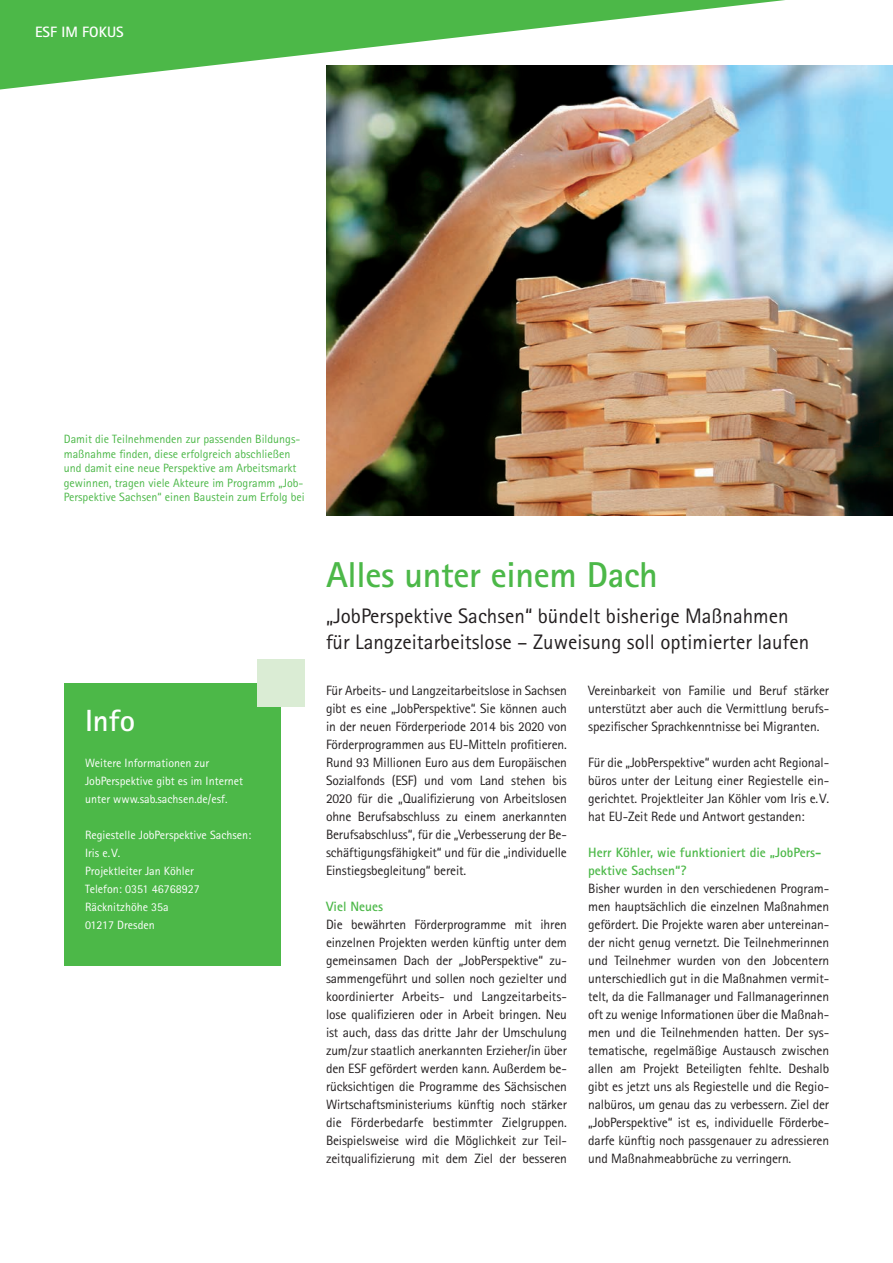
<style>
.page{position:relative;width:893px;height:1263px;background:#fff}
.page>*{position:absolute;margin:0;border:0;box-sizing:border-box;transform-origin:0 0}
.t1{font:700 36px "Rotis Sans Serif";letter-spacing:-.01em;color:#4cb848}
.t2{font:700 30.6px "Rotis Sans Serif";color:#fff}
.t3{font:21px/25.2px "Rotis Sans Serif";color:#231f20}
.t4{font:700 15px "Rotis Sans Serif";color:#fff}
.t5{font:13.5px/18px "Rotis Sans Serif";letter-spacing:-.01em;color:#231f20;text-align:justify}
.t6{font:700 13.5px/18px "Rotis Sans Serif";color:#4cb848}
.t7{font:12px/14.4px "Rotis Sans Serif";color:#4cb848}
.t8{font:12px/18px "Rotis Sans Serif";color:#fff}
</style>
<div class="page">
<svg style="left:0;top:0;width:785px;height:90px;fill:#4cb848"></svg>
<img style="left:326px;top:65px;width:567px;height:450px">
<div style="left:64px;top:683px;width:217px;height:282px;background:#4cb848"></div>
<div style="left:257px;top:659px;width:48px;height:48px;background:#daecd4"></div>
<p class="t4" style="left:35px;top:23px;width:90px">ESF IM FOKUS</p>
<p class="t7" style="left:64px;top:432px;width:242px">Damit die Teilnehmenden zur passenden Bildungs&shy;maßnahme finden, diese erfolgreich abschließen und damit eine neue Perspektive am Arbeitsmarkt gewinnen, tragen viele Akteure im Programm „Job-Perspektive Sachsen“ einen Baustein zum Erfolg bei</p>
<h2 class="t2" style="left:85px;top:702px;width:51px">Info</h2>
<p class="t8" style="left:85px;top:754px;width:160px">Weitere Informationen zur<br>JobPerspektive gibt es im Internet unter www.sab.sachsen.de/esf.</p>
<p class="t8" style="left:85px;top:826px;width:168px">Regiestelle JobPerspektive Sachsen:<br>Iris e. V.<br>Projektleiter Jan Köhler<br>Telefon: 0351 46768927<br>Räcknitzhöhe 35a<br>01217 Dresden</p>
<h1 class="t1" style="left:326px;top:552px;width:333px">Alles unter einem Dach</h1>
<h3 class="t3" style="left:326px;top:604px;width:485px">„JobPerspektive Sachsen“ bündelt bisherige Maßnahmen für Langzeitarbeitslose – Zuweisung soll optimierter laufen</h3>
<p class="t5" style="left:588px;top:682px;width:242px">Vereinbarkeit von Familie und Beruf stärker unterstützt aber auch die Vermittlung berufs&shy;spezifischer Sprachkenntnisse bei Migranten.</p>
<p class="t5" style="left:588px;top:754px;width:242px">Für die „JobPerspektive“ wurden acht Regional&shy;büros unter der Leitung einer Regiestelle ein&shy;gerichtet. Projektleiter Jan Köhler vom Iris e. V. hat EU-Zeit Rede und Antwort gestanden:</p>
<p class="t6" style="left:588px;top:844px;width:235px">Herr Köhler, wie funktioniert die „JobPers&shy;pektive Sachsen“?</p>
<p class="t5" style="left:588px;top:880px;width:242px">Bisher wurden in den verschiedenen Program&shy;men hauptsächlich die einzelnen Maßnahmen gefördert. Die Projekte waren aber untereinan&shy;der nicht genug vernetzt. Die Teilnehmerinnen und Teilnehmer wurden von den Jobcentern unterschiedlich gut in die Maßnahmen vermit&shy;telt, da die Fallmanager und Fallmanagerinnen oft zu wenige Informationen über die Maßnah&shy;men und die Teilnehmenden hatten. Der sys&shy;tematische, regelmäßige Austausch zwischen allen am Projekt Beteiligten fehlte. Deshalb gibt es jetzt uns als Regiestelle und die Regio&shy;nalbüros, um genau das zu verbessern. Ziel der „JobPerspektive“ ist es, individuelle Förderbe&shy;darfe künftig noch passgenauer zu adressieren und Maßnahmeabbrüche zu verringern.</p>
<p class="t5" style="left:326px;top:682px;width:242px">Für Arbeits- und Langzeitarbeitslose in Sachsen gibt es eine „JobPerspektive“. Sie können auch in der neuen Förderperiode 2014 bis 2020 von Förderprogrammen aus EU-Mitteln profitieren.<br>Rund 93 Millionen Euro aus dem Europäischen Sozialfonds (ESF) und vom Land stehen bis 2020 für die „Qualifizierung von Arbeitslosen ohne Berufsabschluss zu einem anerkannten Berufsabschluss“, für die „Verbesserung der Be&shy;schäftigungsfähigkeit“ und für die „individuelle Einstiegsbegleitung“ bereit.</p>
<p class="t6" style="left:326px;top:897px;width:59px">Viel Neues</p>
<p class="t5" style="left:326px;top:916px;width:242px">Die bewährten Förderprogramme mit ihren einzelnen Projekten werden künftig unter dem gemeinsamen Dach der „JobPerspektive“ zu&shy;sammengeführt und sollen noch gezielter und koordinierter Arbeits- und Langzeitarbeits&shy;lose qualifizieren oder in Arbeit bringen. Neu ist auch, dass das dritte Jahr der Umschulung zum/zur staatlich anerkannten Erzieher/in über den ESF gefördert werden kann. Außerdem be&shy;rücksichtigen die Programme des Sächsischen Wirtschaftsministeriums künftig noch stärker die Förderbedarfe bestimmter Zielgruppen.<br>Beispielsweise wird die Möglichkeit zur Teil&shy;zeitqualifizierung mit dem Ziel der besseren</p>
</div>
